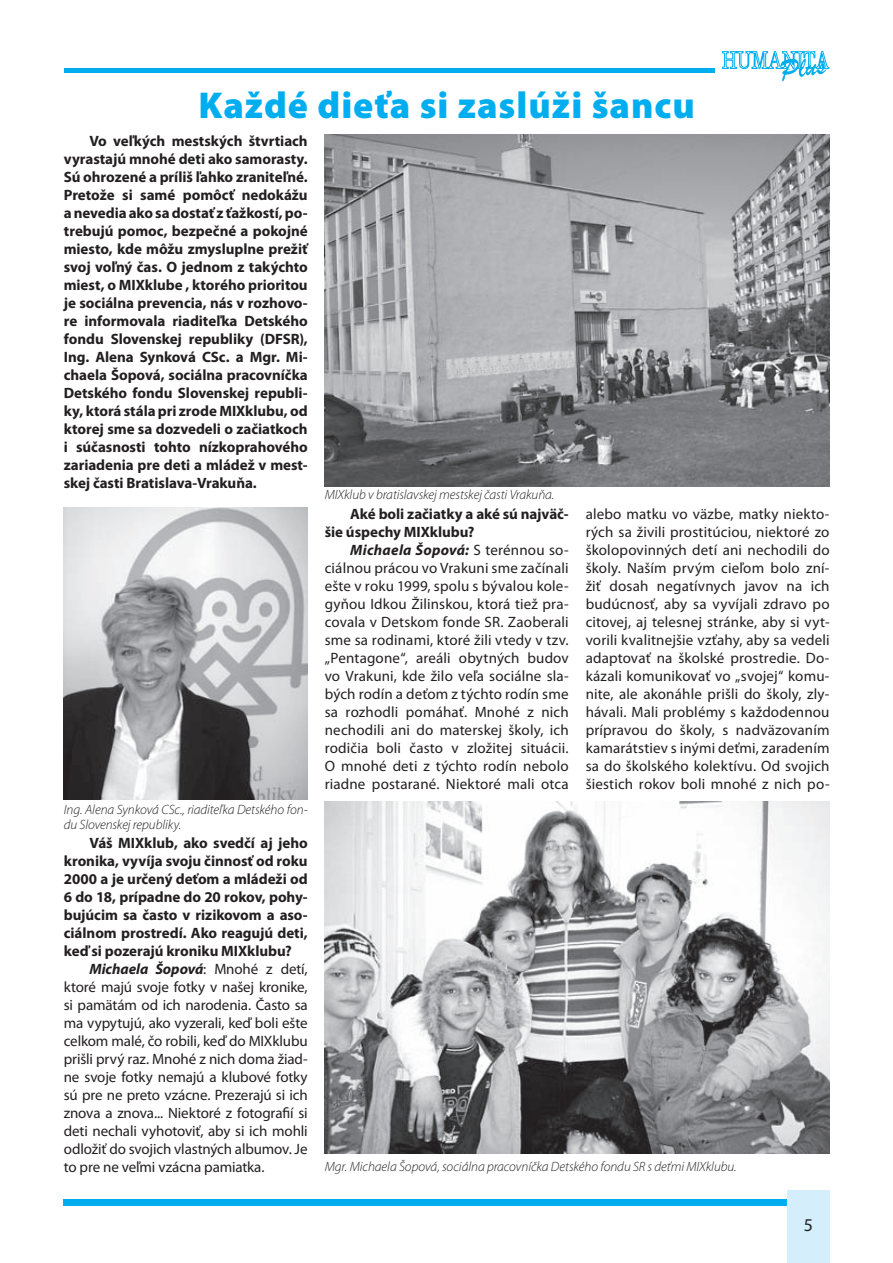
<style>
.page{position:relative;width:893px;height:1263px;background:#fff}
.page>*{position:absolute;margin:0;border:0;box-sizing:border-box;transform-origin:0 0}
.t1{font:900 37.5px "Myriad Pro";letter-spacing:.025em;color:#00aeef}
.t2{font:18px "Myriad Pro";color:#231f20}
.t3{font:15px/18px "Myriad Pro";letter-spacing:.01em;color:#231f20;text-align:justify}
.t4{font:700 15px/18px "Myriad Pro";letter-spacing:-.005em;color:#231f20;text-align:justify}
.t5{font:italic 300 13.5px/15px "Myriad Pro";letter-spacing:-.005em;color:#231f20}
.s1{font-weight:700;font-style:italic}
</style>
<div class="page">
<div style="left:64px;top:1199px;width:723px;height:7px;background:#00aeef"></div>
<div style="left:787px;top:1191px;width:42px;height:72px;background:#d4effb"></div>
<hr style="left:64px;top:68px;width:650px;height:4px;background:#00aeef">
<svg style="left:722px;top:51px;width:107px;height:30px"></svg>
<img style="left:325px;top:135px;width:504px;height:352px">
<img style="left:64px;top:507px;width:244px;height:292px">
<img style="left:325px;top:801px;width:504px;height:352px">
<h1 class="t1" style="left:198px;top:91px;width:497px">Každé dieťa si zaslúži šancu</h1>
<p class="t4" style="left:64px;top:133px;width:245px;text-indent:26px">Vo veľkých mestských štvrtiach vyrastajú mnohé deti ako samorasty.<br>Sú ohrozené a príliš ľahko zraniteľné.<br>Pretože si samé pomôcť nedokážu a nevedia ako sa dostať z ťažkostí, po&shy;trebujú pomoc, bezpečné a pokojné miesto, kde môžu zmysluplne prežiť svoj voľný čas. O jednom z takýchto miest, o MIXklube , ktorého prioritou je sociálna prevencia, nás v rozhovo&shy;re informovala riaditeľka Detského fondu Slovenskej republiky (DFSR), Ing. Alena Synková CSc. a Mgr. Mi&shy;chaela Šopová, sociálna pracovníčka Detského fondu Slovenskej republi&shy;ky, ktorá stála pri zrode MIXklubu, od ktorej sme sa dozvedeli o začiatkoch i súčasnosti tohto nízkoprahového zariadenia pre deti a mládež v mest&shy;skej časti Bratislava-Vrakuňa.</p>
<p class="t5" style="left:64px;top:803px;width:245px">Ing. Alena Synková CSc., riaditeľka Detského fon&shy;du Slovenskej republiky.</p>
<p class="t4" style="left:64px;top:835px;width:245px;text-indent:26px">Váš MIXklub, ako svedčí aj jeho kronika, vyvíja svoju činnosť od roku 2000 a je určený deťom a mládeži od 6 do 18, prípadne do 20 rokov, pohy&shy;bujúcim sa často v rizikovom a aso&shy;ciálnom prostredí. Ako reagujú deti, keď si pozerajú kroniku MIXklubu?</p>
<p class="t3" style="left:64px;top:961px;width:245px;text-indent:26px"><span class="s1">Michaela Šopová</span>: Mnohé z detí, ktoré majú svoje fotky v našej kronike, si pamätám od ich narodenia. Často sa ma vypytujú, ako vyzerali, keď boli ešte celkom malé, čo robili, keď do MIXklubu prišli prvý raz. Mnohé z nich doma žiad&shy;ne svoje fotky nemajú a klubové fotky sú pre ne preto vzácne. Prezerajú si ich znova a znova... Niektoré z fotografií si deti nechali vyhotoviť, aby si ich mohli odložiť do svojich vlastných albumov. Je to pre ne veľmi vzácna pamiatka.</p>
<p class="t5" style="left:325px;top:488px;width:231px">MIXklub v bratislavskej mestskej časti Vrakuňa.</p>
<p class="t4" style="left:325px;top:507px;width:245px;text-indent:26px">Aké boli začiatky a aké sú najväč&shy;šie úspechy MIXklubu?</p>
<p class="t3" style="left:325px;top:543px;width:245px;text-indent:26px"><span class="s1">Michaela Šopová:</span> S terénnou so&shy;ciálnou prácou vo Vrakuni sme začínali ešte v roku 1999, spolu s bývalou kole&shy;gyňou Idkou Žilinskou, ktorá tiež pra&shy;covala v Detskom fonde SR. Zaoberali sme sa rodinami, ktoré žili vtedy v tzv. „Pentagone“, areáli obytných budov vo Vrakuni, kde žilo veľa sociálne sla&shy;bých rodín a deťom z týchto rodín sme sa rozhodli pomáhať. Mnohé z nich nechodili ani do materskej školy, ich rodičia boli často v zložitej situácii.<br>O mnohé deti z týchto rodín nebolo riadne postarané. Niektoré mali otca</p>
<p class="t3" style="left:585px;top:507px;width:245px">alebo matku vo väzbe, matky niekto&shy;rých sa živili prostitúciou, niektoré zo školopovinných detí ani nechodili do školy. Naším prvým cieľom bolo zní&shy;žiť dosah negatívnych javov na ich budúcnosť, aby sa vyvíjali zdravo po citovej, aj telesnej stránke, aby si vyt&shy;vorili kvalitnejšie vzťahy, aby sa vedeli adaptovať na školské prostredie. Do&shy;kázali komunikovať vo „svojej“ komu&shy;nite, ale akonáhle prišli do školy, zly&shy;hávali. Mali problémy s každodennou prípravou do školy, s nadväzovaním kamarátstiev s inými deťmi, zaradením sa do školského kolektívu. Od svojich šiestich rokov boli mnohé z nich po-</p>
<p class="t5" style="left:325px;top:1161px;width:413px">Mgr. Michaela Šopová, sociálna pracovníčka Detského fondu SR s deťmi MIXklubu.</p>
<p class="t2" style="left:803px;top:1218px;width:11px">5</p>
</div>
